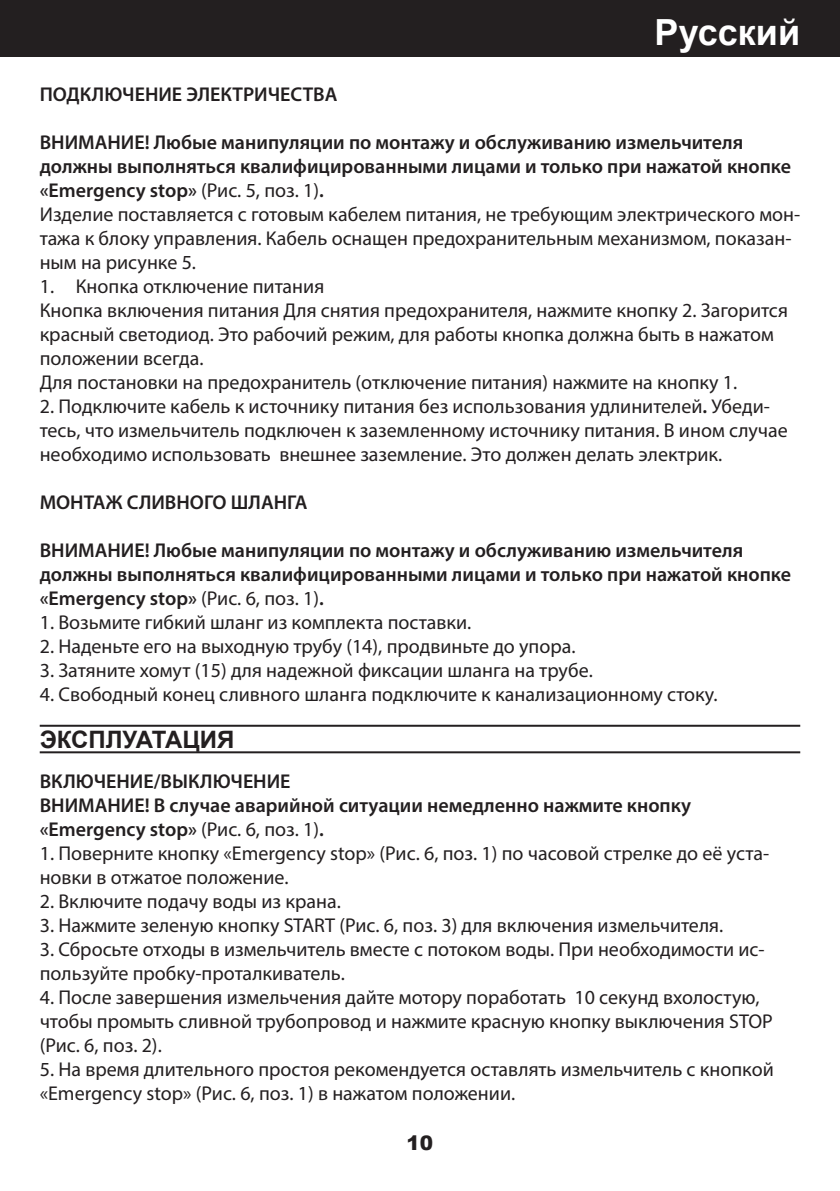
<style>
.page{position:relative;width:840px;height:1191px;background:#fff}
.page>*{position:absolute;margin:0;border:0;box-sizing:border-box;transform-origin:0 0}
.t1{font:700 36px "Arial";color:#fff}
.t2{font:700 24px "Arial";color:#231f20}
.t3{font:20px/24px "Myriad Pro";color:#231f20}
.t4{font:600 20px/24px "Myriad Pro";color:#231f20}
.t5{font:900 20px "Arial";color:#231f20}
.s1{font-weight:600}
.s2{font-weight:400}
</style>
<div class="page">
<div style="left:0;top:0;width:839px;height:57px;background:#231f20"></div>
<hr style="left:40px;top:724px;width:759px;height:2px;background:#231f20">
<hr style="left:40px;top:751px;width:759px;height:2px;background:#231f20">
<h1 class="t1" style="left:654px;top:7px;width:147px">Русский</h1>
<p class="t4" style="left:40px;top:81px;width:299px">ПОДКЛЮЧЕНИЕ ЭЛЕКТРИЧЕСТВА</p>
<p class="t3" style="left:40px;top:129px;width:761px"><span class="s1">ВНИМАНИЕ! Любые манипуляции по монтажу и обслуживанию измельчителя должны выполняться квалифицированными лицами и только при нажатой кнопке «Emergency stop»</span> (Рис. 5, поз. 1)<span class="s1">.<br></span>Изделие поставляется с готовым кабелем питания, не требующим электрического мон&shy;тажа к блоку управления. Кабель оснащен предохранительным механизмом, показан&shy;ным на рисунке 5.</p>
<p class="t3" style="left:40px;top:273px;width:749px">1. Кнопка отключение питания<br>Кнопка включения питания Для снятия предохранителя, нажмите кнопку 2. Загорится красный светодиод. Это рабочий режим, для работы кнопка должна быть в нажатом положении всегда.<br>Для постановки на предохранитель (отключение питания) нажмите на кнопку 1.</p>
<p class="t3" style="left:40px;top:393px;width:749px">2. Подключите кабель к источнику питания без использования удлинителей<span class="s1">.</span> Убеди&shy;тесь, что измельчитель подключен к заземленному источнику питания. В ином случае необходимо использовать внешнее заземление. Это должен делать электрик.</p>
<p class="t4" style="left:40px;top:489px;width:269px">МОНТАЖ СЛИВНОГО ШЛАНГА</p>
<p class="t4" style="left:40px;top:537px;width:752px">ВНИМАНИЕ! Любые манипуляции по монтажу и обслуживанию измельчителя должны выполняться квалифицированными лицами и только при нажатой кнопке «Emergency stop» <span class="s2">(Рис. 6, поз. 1)</span>.</p>
<p class="t3" style="left:40px;top:609px;width:433px">1. Возьмите гибкий шланг из комплекта поставки.</p>
<p class="t3" style="left:40px;top:633px;width:537px">2. Наденьте его на выходную трубу (14), продвиньте до упора.</p>
<p class="t3" style="left:40px;top:657px;width:554px">3. Затяните хомут (15) для надежной фиксации шланга на трубе.</p>
<p class="t3" style="left:40px;top:681px;width:679px">4. Свободный конец сливного шланга подключите к канализационному стоку.</p>
<p class="t2" style="left:40px;top:723px;width:196px">ЭКСПЛУАТАЦИЯ</p>
<p class="t4" style="left:40px;top:768px;width:652px">ВКЛЮЧЕНИЕ/ВЫКЛЮЧЕНИЕ<br>ВНИМАНИЕ! В случае аварийной ситуации немедленно нажмите кнопку «Emergency stop» <span class="s2">(Рис. 6, поз. 1)</span>.</p>
<p class="t3" style="left:40px;top:840px;width:730px">1. Поверните кнопку «Emergency stop» (Рис. 6, поз. 1) по часовой стрелке до её уста&shy;новки в отжатое положение.</p>
<p class="t3" style="left:40px;top:888px;width:302px">2. Включите подачу воды из крана.</p>
<p class="t3" style="left:40px;top:912px;width:684px">3. Нажмите зеленую кнопку START (Рис. 6, поз. 3) для включения измельчителя.</p>
<p class="t3" style="left:40px;top:936px;width:726px">3. Сбросьте отходы в измельчитель вместе с потоком воды. При необходимости ис&shy;пользуйте пробку-проталкиватель.</p>
<p class="t3" style="left:40px;top:984px;width:734px">4. После завершения измельчения дайте мотору поработать 10 секунд вхолостую, чтобы промыть сливной трубопровод и нажмите красную кнопку выключения STOP (Рис. 6, поз. 2).</p>
<p class="t3" style="left:40px;top:1056px;width:735px">5. На время длительного простоя рекомендуется оставлять измельчитель с кнопкой «Emergency stop» (Рис. 6, поз. 1) в нажатом положении.</p>
<p class="t5" style="left:406px;top:1128px;width:28px">10</p>
</div>
